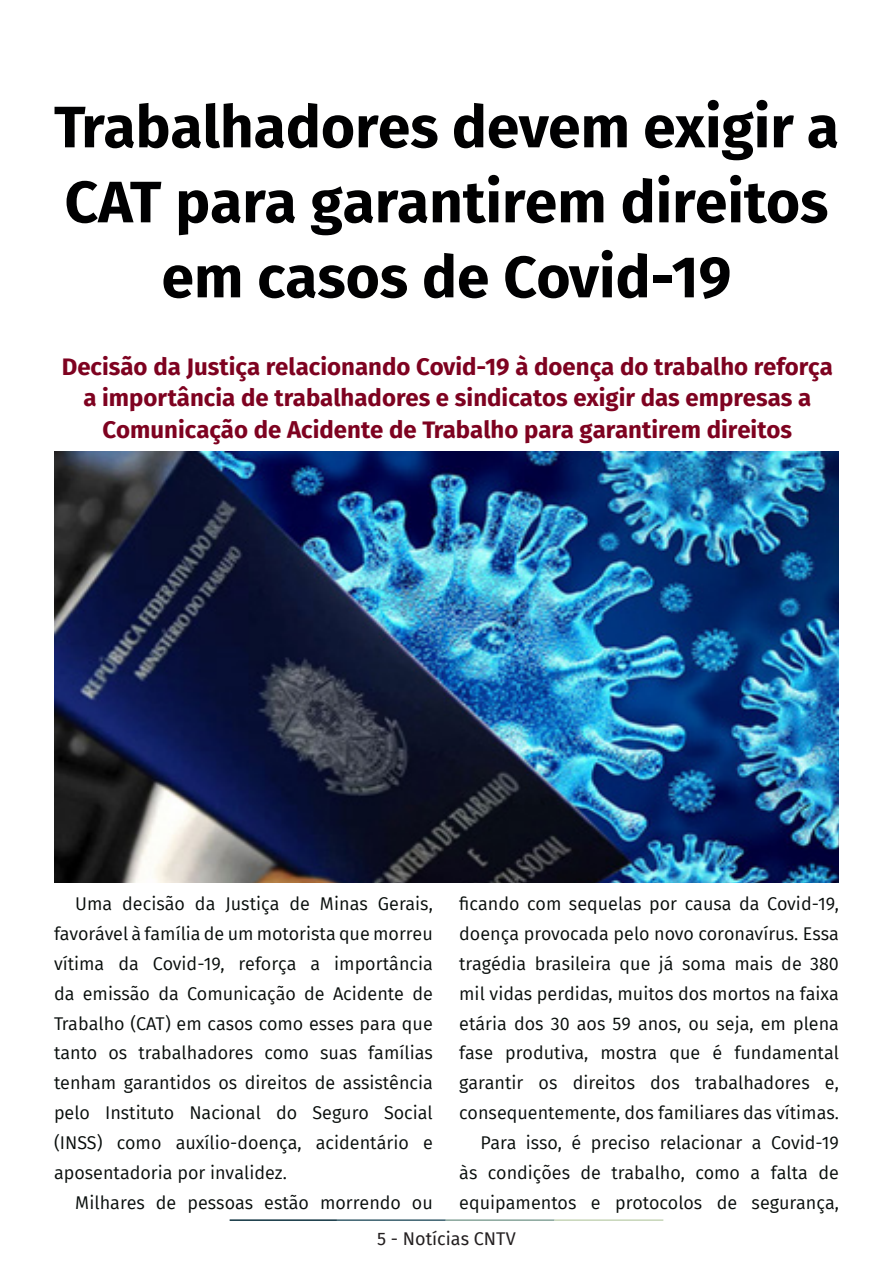
<style>
.page{position:relative;width:893px;height:1263px;background:#fff}
.page>*{position:absolute;margin:0;border:0;box-sizing:border-box;transform-origin:0 0}
.t1{font:700 58.5px/75px "Fira Sans";color:#000001;text-align:center}
.t2{font:700 24px/31.5px "Fira Sans";color:#7e0220;text-align:center}
.t3{font:18px/29.8px "Fira Sans";color:#080d0b;text-align:justify}
.t4{font:18px "Fira Sans";color:#231f20}
</style>
<div class="page">
<hr style="left:230px;top:1219px;width:107px;height:2px;background:#0e323f">
<hr style="left:337px;top:1219px;width:109px;height:2px;background:#3a5f6d">
<hr style="left:446px;top:1219px;width:109px;height:2px;background:#87a59a">
<hr style="left:555px;top:1219px;width:108px;height:2px;background:#c6d5b7">
<img style="left:55px;top:451px;width:783px;height:431px">
<p class="t1" style="left:54px;top:85px;width:786px">Trabalhadores devem exigir a<br>CAT para garantirem direitos em casos de Covid-19</p>
<p class="t2" style="left:62px;top:349px;width:773px">Decisão da Justiça relacionando Covid-19 à doença do trabalho reforça a importância de trabalhadores e sindicatos exigir das empresas a<br>Comunicação de Acidente de Trabalho para garantirem direitos</p>
<p class="t3" style="left:54px;top:888px;width:380px;text-indent:21px">Uma decisão da Justiça de Minas Gerais, favorável à família de um motorista que morreu vítima da Covid-19, reforça a importância da emissão da Comunicação de Acidente de Trabalho (CAT) em casos como esses para que tanto os trabalhadores como suas famílias tenham garantidos os direitos de assistência pelo Instituto Nacional do Seguro Social (INSS) como auxílio-doença, acidentário e aposentadoria por invalidez.</p>
<p class="t3" style="left:75px;top:1187px;width:359px">Milhares de pessoas estão morrendo ou</p>
<p class="t3" style="left:459px;top:888px;width:381px">ficando com sequelas por causa da Covid-19, doença provocada pelo novo coronavírus. Essa tragédia brasileira que já soma mais de 380 mil vidas perdidas, muitos dos mortos na faixa etária dos 30 aos 59 anos, ou seja, em plena fase produtiva, mostra que é fundamental garantir os direitos dos trabalhadores e, consequentemente, dos familiares das vítimas.</p>
<p class="t3" style="left:459px;top:1127px;width:381px;text-indent:21px">Para isso, é preciso relacionar a Covid-19 às condições de trabalho, como a falta de equipamentos e protocolos de segurança,</p>
<p class="t4" style="left:377px;top:1225px;width:140px">5 - Notícias CNTV</p>
</div>
